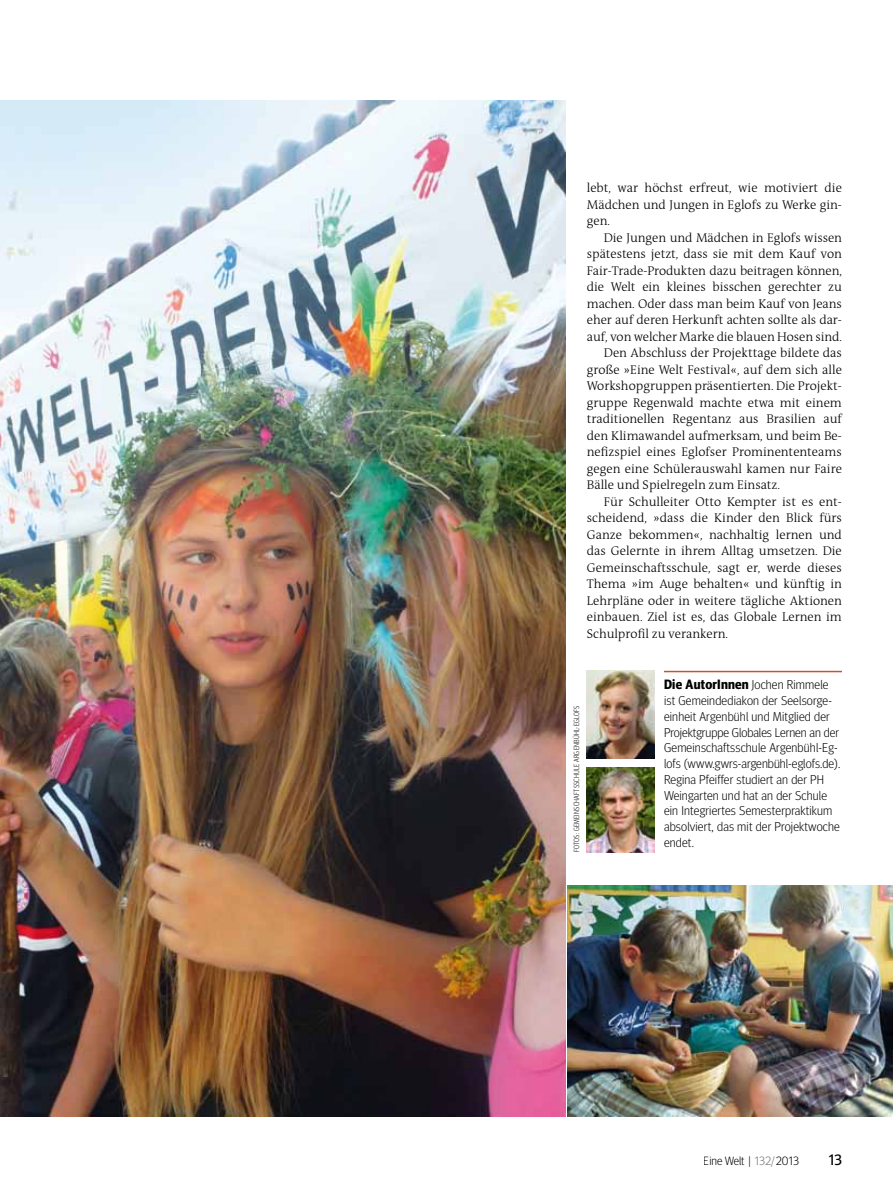
<style>
.page{position:relative;width:893px;height:1191px;background:#fff}
.page>*{position:absolute;margin:0;border:0;box-sizing:border-box;transform-origin:0 0}
.t1{font:15px "Meta Headline";color:#000}
.t2{font:700 13.5px "Meta Headline";letter-spacing:.015em;color:#000}
.t3{font:300 12.75px/16.5px "The Antiqua B3";color:#000;text-align:justify}
.t4{font:300 12.75px/15.8px "Meta Headline";letter-spacing:.015em;color:#000}
.t5{font:300 12px "Meta Headline";color:#000}
.t6{font:300 7.5px "Meta Headline Cond";letter-spacing:.03em;color:#000}
.s1{font-weight:300;font-size:12.75px}
.s2{color:#707172}
</style>
<div class="page">
<img style="left:568px;top:885px;width:325px;height:231px">
<hr style="left:664px;top:671px;width:178px;height:1px;background:#c75132">
<img style="left:587px;top:671px;width:68px;height:88px">
<img style="left:587px;top:767px;width:68px;height:85px">
<img style="left:0;top:100px;width:566px;height:1016px">
<p class="t3" style="left:587px;top:180px;width:257px">lebt, war höchst erfreut, wie motiviert die Mädchen und Jungen in Eglofs zu Werke gin&shy;gen.</p>
<p class="t3" style="left:604px;top:230px;width:240px">Die Jungen und Mädchen in Eglofs wissen</p>
<p class="t3" style="left:587px;top:246px;width:257px">spätestens jetzt, dass sie mit dem Kauf von</p>
<p class="t3" style="left:587px;top:263px;width:257px">Fair-Trade-Produkten dazu beitragen können,</p>
<p class="t3" style="left:587px;top:279px;width:257px">die Welt ein kleines bisschen gerechter zu</p>
<p class="t3" style="left:587px;top:296px;width:257px">machen. Oder dass man beim Kauf von Jeans</p>
<p class="t3" style="left:587px;top:312px;width:257px">eher auf deren Herkunft achten sollte als dar-</p>
<p class="t3" style="left:587px;top:329px;width:257px">auf, von welcher Marke die blauen Hosen sind.</p>
<p class="t3" style="left:604px;top:345px;width:240px">Den Abschluss der Projekttage bildete das</p>
<p class="t3" style="left:587px;top:362px;width:257px">große »Eine Welt Festival«, auf dem sich alle</p>
<p class="t3" style="left:587px;top:378px;width:257px">Workshopgruppen präsentierten. Die Projekt-</p>
<p class="t3" style="left:587px;top:395px;width:257px">gruppe Regenwald machte etwa mit einem</p>
<p class="t3" style="left:587px;top:411px;width:257px">traditionellen Regentanz aus Brasilien auf</p>
<p class="t3" style="left:587px;top:428px;width:257px">den Klimawandel aufmerksam, und beim Be-</p>
<p class="t3" style="left:587px;top:444px;width:257px">nefizspiel eines Eglofser Prominententeams</p>
<p class="t3" style="left:587px;top:460px;width:257px">gegen eine Schülerauswahl kamen nur Faire</p>
<p class="t3" style="left:587px;top:477px;width:195px">Bälle und Spielregeln zum Einsatz.</p>
<p class="t3" style="left:604px;top:493px;width:240px">Für Schulleiter Otto Kempter ist es ent-</p>
<p class="t3" style="left:587px;top:510px;width:257px">scheidend, »dass die Kinder den Blick fürs</p>
<p class="t3" style="left:587px;top:526px;width:257px">Ganze bekommen«, nachhaltig lernen und</p>
<p class="t3" style="left:587px;top:543px;width:257px">das Gelernte in ihrem Alltag umsetzen. Die</p>
<p class="t3" style="left:587px;top:559px;width:257px">Gemeinschaftsschule, sagt er, werde dieses</p>
<p class="t3" style="left:587px;top:576px;width:257px">Thema »im Auge behalten« und künftig in</p>
<p class="t3" style="left:587px;top:592px;width:257px">Lehrpläne oder in weitere tägliche Aktionen</p>
<p class="t3" style="left:587px;top:609px;width:257px">einbauen. Ziel ist es, das Globale Lernen im</p>
<p class="t3" style="left:587px;top:625px;width:143px">Schulprofil zu verankern.</p>
<p class="t2" style="left:664px;top:676px;width:166px">Die AutorInnen <span class="s1">Jochen Rimmele</span></p>
<p class="t4" style="left:664px;top:692px;width:178px">ist Gemeindediakon der Seelsorge&shy;einheit Argenbühl und Mitglied der Projektgruppe Globales Lernen an der Gemeinschaftsschule Argenbühl-Eg&shy;lofs (www.gwrs-argenbühl-eglofs.de).<br>Regina Pfeiffer studiert an der PH Weingarten und hat an der Schule ein Integriertes Semesterpraktikum absolviert, das mit der Projektwoche endet.</p>
<p class="t6" style="left:572px;top:852px;width:147px;rotate:-90deg">FotoS: Gemeinschaftsschule Argenbühl-Eglofs</p>
<p class="t5" style="left:704px;top:1153px;width:97px">Eine Welt | <span class="s2">132/</span>2013</p>
<p class="t1" style="left:829px;top:1150px;width:15px">13</p>
</div>
